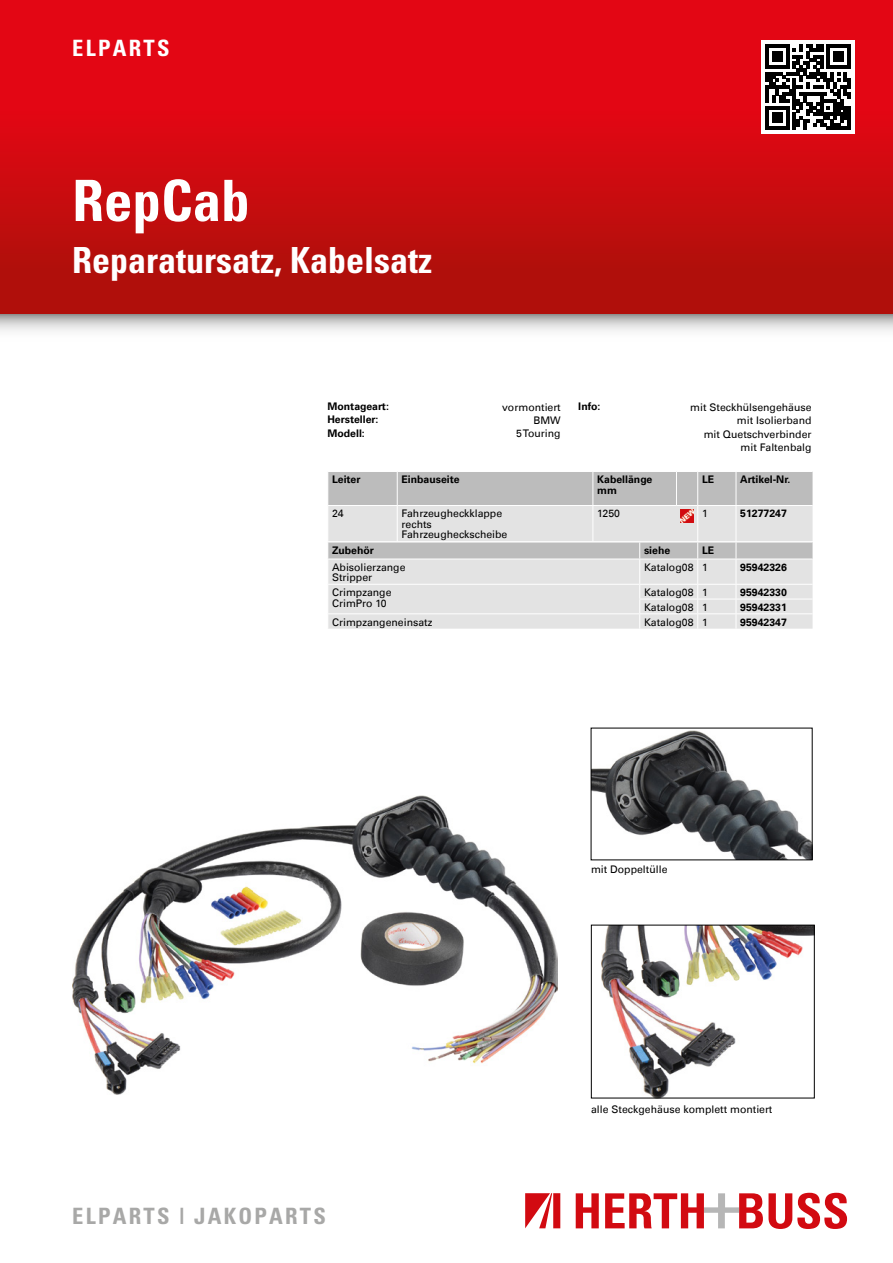
<style>
.page{position:relative;width:893px;height:1263px;background:#fff}
.page>*{position:absolute;margin:0;border:0;box-sizing:border-box;transform-origin:0 0}
.t1{font:700 condensed 57px "Univers";color:#fff}
.t2{font:700 condensed 36px "Univers";color:#fff}
.t3{font:700 condensed 22.5px "Univers";letter-spacing:.1em;color:#a8a8a7}
.t4{font:700 condensed 22.5px "Univers";letter-spacing:.1em;color:#fff}
.t5{font:10.5px/10.5px "Univers Com 55 Roman";color:#000}
.t6{font:700 10.5px/10.5px "Univers Com 65";color:#000}
</style>
<div class="page">
<img style="left:0;top:0;width:893px;height:331px">
<div style="left:761px;top:40px;width:94px;height:94px;background:#fff"></div>
<svg style="left:765px;top:45px;width:85px;height:85px"></svg>
<img style="left:72px;top:795px;width:485px;height:299px">
<svg style="left:576px;top:1193px;width:23px;height:35px"></svg>
<svg style="left:605px;top:1193px;width:242px;height:36px"></svg>
<svg style="left:525px;top:1193px;width:35px;height:35px"></svg>
<svg style="left:328px;top:472px;width:484px;height:157px;background:#d8d7d7"></svg>
<img style="left:593px;top:730px;width:217px;height:128px">
<img style="left:601px;top:927px;width:211px;height:169px">
<div style="left:591px;top:925px;width:223px;height:173px;border:1px solid #000"></div>
<h3 class="t4" style="left:72px;top:34px;width:99px">ELPARTS</h3>
<h1 class="t1" style="left:72px;top:166px;width:179px">RepCab</h1>
<h2 class="t2" style="left:72px;top:238px;width:361px">Reparatursatz, Kabelsatz</h2>
<p class="t6" style="left:327px;top:401px;width:63px">Montageart:</p>
<p class="t5" style="left:502px;top:402px;width:60px">vormontiert</p>
<p class="t6" style="left:327px;top:414px;width:53px">Hersteller:</p>
<p class="t5" style="left:533px;top:415px;width:29px">BMW</p>
<p class="t6" style="left:327px;top:428px;width:39px">Modell:</p>
<p class="t5" style="left:516px;top:428px;width:46px">5 Touring</p>
<p class="t6" style="left:578px;top:401px;width:24px">Info:</p>
<p class="t5" style="left:690px;top:400px;width:123px;line-height:13.5px;text-align:right">mit Steckhülsengehäuse mit Isolierband<br>mit Quetschverbinder mit Faltenbalg</p>
<p class="t6" style="left:332px;top:474px;width:30px">Leiter</p>
<p class="t6" style="left:401px;top:474px;width:60px">Einbauseite</p>
<p class="t6" style="left:597px;top:474px;width:57px">Kabellänge mm</p>
<p class="t6" style="left:702px;top:474px;width:14px">LE</p>
<p class="t6" style="left:740px;top:474px;width:52px">Artikel-Nr.</p>
<p class="t5" style="left:332px;top:508px;width:13px">24</p>
<p class="t5" style="left:401px;top:508px;width:107px">Fahrzeugheckklappe rechts<br>Fahrzeugheckscheibe</p>
<p class="t5" style="left:597px;top:508px;width:24px">1250</p>
<p class="t5" style="left:702px;top:508px;width:7px">1</p>
<p class="t6" style="left:740px;top:508px;width:48px">51277247</p>
<p class="t6" style="left:332px;top:545px;width:44px">Zubehör</p>
<p class="t6" style="left:644px;top:545px;width:28px">siehe</p>
<p class="t6" style="left:702px;top:545px;width:14px">LE</p>
<p class="t5" style="left:332px;top:562px;width:75px">Abisolierzange<br>Stripper</p>
<p class="t5" style="left:644px;top:562px;width:65px">Katalog08 1</p>
<p class="t6" style="left:740px;top:562px;width:48px">95942326</p>
<p class="t5" style="left:332px;top:587px;width:61px">Crimpzange<br>CrimPro 10</p>
<p class="t5" style="left:644px;top:587px;width:65px">Katalog08 1</p>
<p class="t6" style="left:740px;top:587px;width:48px">95942330</p>
<p class="t5" style="left:644px;top:602px;width:65px">Katalog08 1</p>
<p class="t6" style="left:740px;top:602px;width:48px">95942331</p>
<p class="t5" style="left:332px;top:617px;width:102px">Crimpzangeneinsatz</p>
<p class="t5" style="left:644px;top:617px;width:65px">Katalog08 1</p>
<p class="t6" style="left:740px;top:617px;width:48px">95942347</p>
<p class="t5" style="left:591px;top:864px;width:78px">mit Doppeltülle</p>
<h3 class="t3" style="left:72px;top:1202px;width:255px">ELPARTS | JAKOPARTS</h3>
<p class="t5" style="left:591px;top:1104px;width:183px">alle Steckgehäuse komplett montiert</p>
</div>
